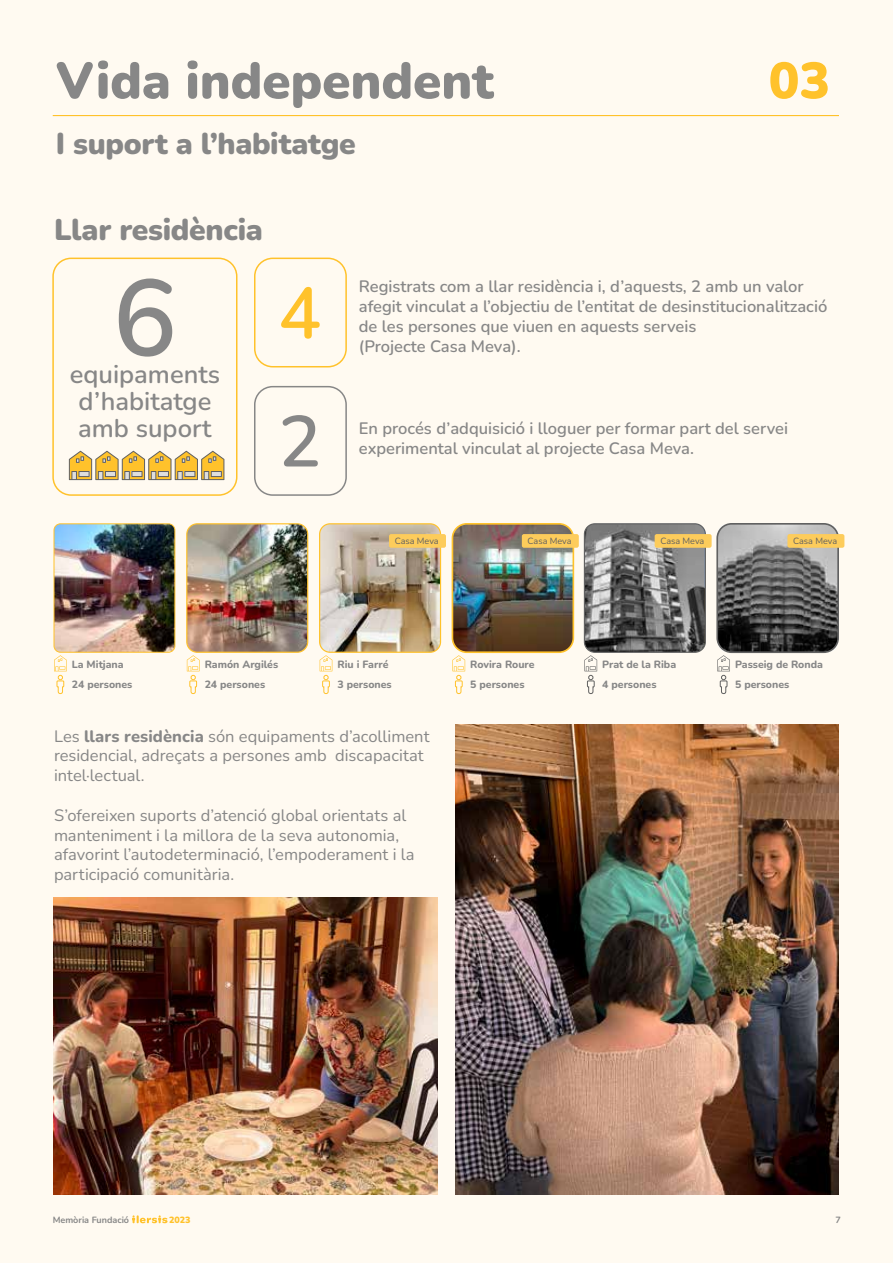
<style>
.page{position:relative;width:893px;height:1263px;background:#fff}
.page>*{position:absolute;margin:0;border:0;box-sizing:border-box;transform-origin:0 0}
.t1{font:600 108px "Nunito";color:#878787}
.t2{font:600 72px "Nunito";color:#ffc22b}
.t3{font:600 72px "Nunito";color:#878787}
.t4{font:900 51px "Nunito";color:#878787}
.t5{font:900 51px "Nunito";color:#ffc22b}
.t6{font:900 30px "Nunito";letter-spacing:-.01em;color:#878787}
.t7{font:600 25.5px/27px "Nunito";color:#878787}
.t8{font:600 16.5px/19.8px "Nunito";color:#878787}
.t9{font:16.5px/19.8px "Nunito";color:#878787}
.t10{font:800 10.5px/20.2px "Nunito";color:#878787}
.t11{font:9px "Nunito";letter-spacing:-.005em;color:#616161}
.t12{font:700 9px "Nunito";color:#878787}
.t13{font:900 9px "Nunito";color:#ffc22b}
.s1{font-weight:800}
</style>
<div class="page">
<hr style="left:0;top:0;width:2px;height:1263px;background:#fffaf1">
<div style="left:2px;top:0;width:891px;height:1263px;background:#fffaf1"></div>
<svg style="left:132px;top:1215px;width:36px;height:8px"></svg>
<hr style="left:53px;top:115px;width:786px;height:1px;background:#ffc22b">
<div style="left:254px;top:258px;width:93px;height:109px;border:2px solid #ffc22b;border-radius:18px"></div>
<div style="left:254px;top:386px;width:93px;height:110px;border:2px solid #878787;border-radius:18px"></div>
<div style="left:52px;top:258px;width:185px;height:238px;border:2px solid #ffc22b;border-radius:18px"></div>
<img style="left:54px;top:525px;width:121px;height:126px">
<div style="left:54px;top:523px;width:121px;height:130px;border:1px solid #ffc22b;border-radius:6px"></div>
<img style="left:188px;top:525px;width:120px;height:126px">
<div style="left:186px;top:523px;width:122px;height:130px;border:1px solid #ffc22b;border-radius:10px"></div>
<img style="left:321px;top:525px;width:120px;height:126px">
<div style="left:319px;top:523px;width:122px;height:130px;border:1px solid #ffc22b;border-radius:10px"></div>
<div style="left:584px;top:523px;width:122px;height:130px;border:1px solid #616161;border-radius:10px"></div>
<svg style="left:584px;top:524px;width:121px;height:128px;background:#787878"></svg>
<img style="left:452px;top:524px;width:121px;height:128px">
<div style="left:452px;top:523px;width:122px;height:130px;border:2px solid #ffc22b;border-radius:14px"></div>
<div style="left:716px;top:523px;width:123px;height:130px;border:2px solid #616161;border-radius:14px"></div>
<svg style="left:69px;top:451px;width:155px;height:29px"></svg>
<svg style="left:717px;top:524px;width:121px;height:128px;background:#676767"></svg>
<svg style="left:54px;top:655px;width:13px;height:39px"></svg>
<svg style="left:187px;top:655px;width:13px;height:39px"></svg>
<svg style="left:320px;top:655px;width:12px;height:39px"></svg>
<svg style="left:452px;top:655px;width:13px;height:39px"></svg>
<svg style="left:584px;top:655px;width:13px;height:39px"></svg>
<svg style="left:717px;top:655px;width:13px;height:39px"></svg>
<img style="left:455px;top:725px;width:384px;height:470px">
<img style="left:54px;top:897px;width:383px;height:298px">
<div style="left:389px;top:534px;width:57px;height:14px;background:#fdcc5b;border-radius:2px"></div>
<div style="left:522px;top:534px;width:57px;height:14px;background:#fdcc5b;border-radius:2px"></div>
<div style="left:655px;top:534px;width:57px;height:14px;background:#fdcc5b;border-radius:2px"></div>
<div style="left:787px;top:534px;width:57px;height:14px;background:#fdcc5b;border-radius:2px"></div>
<h3 class="t4" style="left:56px;top:44px;width:440px">Vida independent</h3>
<h3 class="t6" style="left:56px;top:122px;width:302px">I suport a l’habitatge</h3>
<h3 class="t6" style="left:54px;top:208px;width:210px">Llar residència</h3>
<h3 class="t5" style="left:769px;top:44px;width:63px">03</h3>
<h1 class="t1" style="left:113px;top:242px;width:66px">6</h1>
<h3 class="t7" style="left:78px;top:386px;width:135px">d’habitatge amb suport</h3>
<h3 class="t7" style="left:70px;top:359px;width:152px">equipaments</h3>
<h2 class="t2" style="left:278px;top:263px;width:45px">4</h2>
<h2 class="t3" style="left:278px;top:391px;width:45px">2</h2>
<p class="t8" style="left:359px;top:276px;width:470px">Registrats com a llar residència i, d’aquests, 2 amb un valor afegit vinculat a l’objectiu de l’entitat de desinstitucionalització de les persones que viuen en aquests serveis<br>(Projecte Casa Meva).</p>
<p class="t8" style="left:359px;top:418px;width:431px">En procés d’adquisició i lloguer per formar part del servei experimental vinculat al projecte Casa Meva.</p>
<p class="t11" style="left:395px;top:535px;width:45px">Casa Meva</p>
<p class="t11" style="left:528px;top:535px;width:45px">Casa Meva</p>
<p class="t11" style="left:660px;top:535px;width:45px">Casa Meva</p>
<p class="t11" style="left:793px;top:535px;width:45px">Casa Meva</p>
<p class="t10" style="left:72px;top:654px;width:62px">La Mitjana<br>24 persones</p>
<p class="t10" style="left:205px;top:654px;width:75px">Ramón Argilés</p>
<p class="t10" style="left:337px;top:654px;width:52px">Riu i Farré</p>
<p class="t10" style="left:470px;top:654px;width:66px">Rovira Roure</p>
<p class="t10" style="left:602px;top:654px;width:75px">Prat de la Riba</p>
<p class="t10" style="left:735px;top:654px;width:89px">Passeig de Ronda</p>
<p class="t10" style="left:205px;top:674px;width:62px">24 persones</p>
<p class="t10" style="left:337px;top:674px;width:56px">3 persones</p>
<p class="t10" style="left:470px;top:674px;width:56px">5 persones</p>
<p class="t10" style="left:602px;top:674px;width:56px">4 persones</p>
<p class="t10" style="left:735px;top:674px;width:56px">5 persones</p>
<p class="t9" style="left:54px;top:725px;width:377px">Les <span class="s1">llars residència</span> són equipaments d’acolliment residencial, adreçats a persones amb discapacitat intel·lectual.</p>
<p class="t9" style="left:54px;top:804px;width:362px">S’ofereixen suports d’atenció global orientats al manteniment i la millora de la seva autonomia, afavorint l’autodeterminació, l’empoderament i la participació comunitària.</p>
<p class="t12" style="left:53px;top:1214px;width:78px">Memòria Fundació</p>
<p class="t13" style="left:169px;top:1213px;width:23px">2023</p>
<p class="t12" style="left:835px;top:1214px;width:7px">7</p>
</div>
